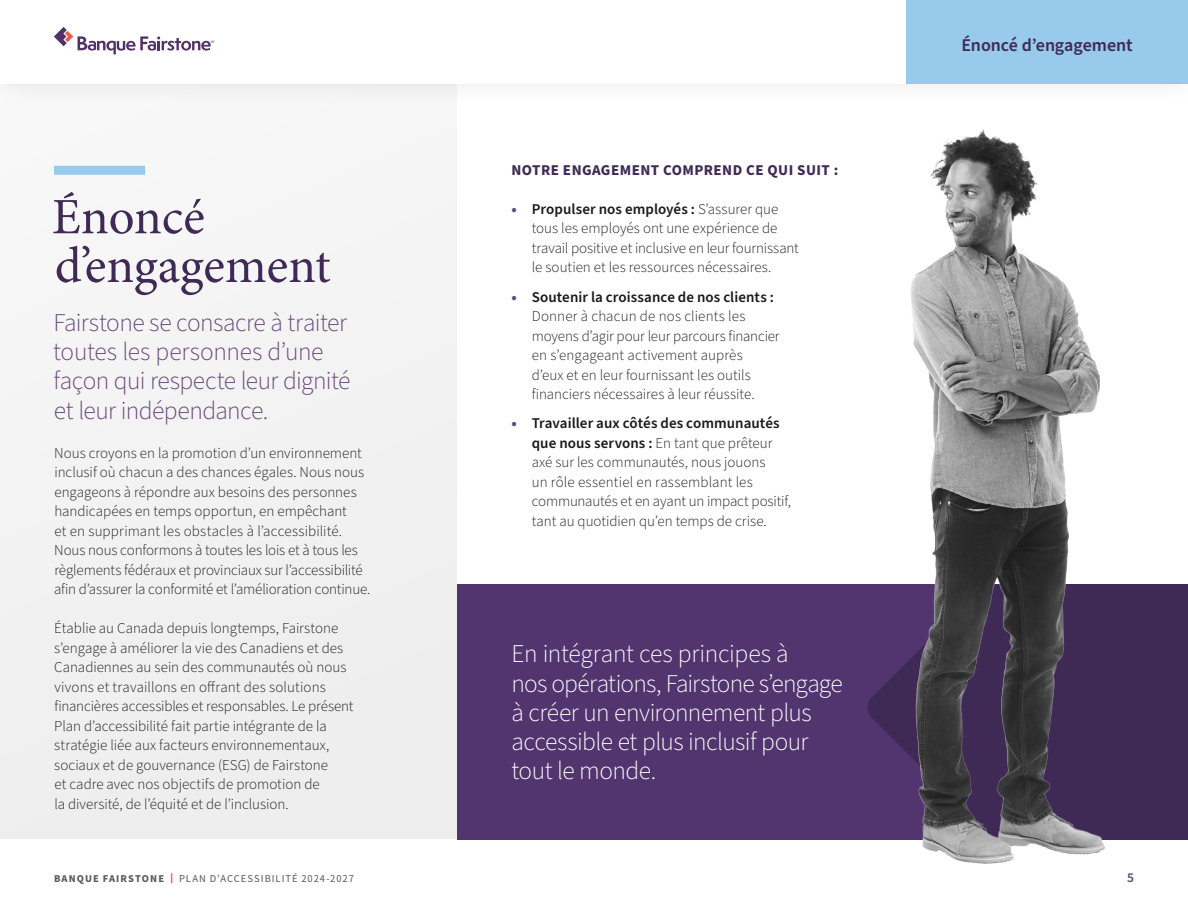
<style>
.page{position:relative;width:1188px;height:918px;background:#fff}
.page>*{position:absolute;margin:0;border:0;box-sizing:border-box;transform-origin:0 0}
.Titre_2{font:51px/48.8px "Minion Pro";letter-spacing:-.005em;color:#3f2a56}
.Texte_intro{font:300 25.5px/29.2px "Source Sans Pro";letter-spacing:-.02em;color:#fff}
.Texte_intro-2{font:300 25.5px/29.2px "Source Sans Pro";letter-spacing:-.02em;color:#654675}
.t1{font:600 18px "Source Sans Pro";letter-spacing:-.005em;color:#3f2a56}
.Texte_courrant{font:300 15px/19.5px "Source Sans Pro";color:#1a1a1a}
.Sous-titre_1{font:700 15px "Source Sans Pro";letter-spacing:.03em;color:#3f2a56}
.t2{font:600 13.5px "Source Sans Pro";color:#654675}
.t3{font:10.5px "Source Sans Pro";letter-spacing:.095em;color:#58595b}
.t4{font:700 10.5px "Source Sans Pro";letter-spacing:.1em;color:#58595b}
.s1{font-weight:900;color:#63497c}
.s2{font-weight:600}
</style>
<div class="page">
<div style="left:457px;top:584px;width:731px;height:255px;background:#52356e"></div>
<div style="left:1148px;top:584px;width:40px;height:255px;background:#3f2a56"></div>
<div style="left:0;top:83px;width:457px;height:756px;background:#eeeeef"></div>
<div style="left:54px;top:166px;width:91px;height:9px;background:#97caeb"></div>
<img style="left:852px;top:129px;width:296px;height:735px">
<div style="left:0;top:0;width:1188px;height:107px;background:#f8f8f8"></div>
<div style="left:0;top:0;width:1188px;height:83px;background:#fff"></div>
<svg style="left:54px;top:27px;width:160px;height:27px"></svg>
<div style="left:906px;top:0;width:282px;height:83px;background:#97caeb"></div>
<p class="Titre_2" style="left:52px;top:193px;width:280px">Énoncé d’engagement</p>
<p class="Texte_intro-2" style="left:53px;top:308px;width:299px">Fairstone se consacre à traiter toutes les personnes d’une façon qui respecte leur dignité et leur indépendance.</p>
<p class="Texte_courrant" style="left:54px;top:443px;width:318px">Nous croyons en la promotion d’un environnement inclusif où chacun a des chances égales. Nous nous engageons à répondre aux besoins des personnes handicapées en temps opportun, en empêchant<br>et en supprimant les obstacles à l’accessibilité.<br>Nous nous conformons à toutes les lois et à tous les règlements fédéraux et provinciaux sur l’accessibilité afin d’assurer la conformité et l’amélioration continue.</p>
<p class="Texte_courrant" style="left:54px;top:619px;width:301px">Établie au Canada depuis longtemps, Fairstone s’engage à améliorer la vie des Canadiens et des Canadiennes au sein des communautés où nous vivons et travaillons en offrant des solutions financières accessibles et responsables. Le présent Plan d’accessibilité fait partie intégrante de la stratégie liée aux facteurs environnementaux, sociaux et de gouvernance (ESG) de Fairstone<br>et cadre avec nos objectifs de promotion de<br>la diversité, de l’équité et de l’inclusion.</p>
<p class="Sous-titre_1" style="left:512px;top:160px;width:328px">NOTRE ENGAGEMENT COMPREND CE QUI SUIT :</p>
<p class="Texte_courrant" style="left:532px;top:200px;width:269px;text-indent:-20px"><span class="s1">•</span> <span class="s2">Propulser nos employés :</span> S’assurer que tous les employés ont une expérience de travail positive et inclusive en leur fournissant le soutien et les ressources nécessaires.</p>
<p class="Texte_courrant" style="left:532px;top:287px;width:249px;text-indent:-20px"><span class="s1">•</span> <span class="s2">Soutenir la croissance de nos clients :<br></span>Donner à chacun de nos clients les moyens d’agir pour leur parcours financier en s’engageant activement auprès<br>d’eux et en leur fournissant les outils financiers nécessaires à leur réussite.</p>
<p class="Texte_courrant" style="left:532px;top:414px;width:261px;text-indent:-20px"><span class="s1">•</span> <span class="s2">Travailler aux côtés des communautés que nous servons :</span> En tant que prêteur axé sur les communautés, nous jouons<br>un rôle essentiel en rassemblant les communautés et en ayant un impact positif, tant au quotidien qu’en temps de crise.</p>
<p class="Texte_intro" style="left:512px;top:640px;width:333px">En intégrant ces principes à<br>nos opérations, Fairstone s’engage à créer un environnement plus accessible et plus inclusif pour tout le monde.</p>
<p class="t1" style="left:961px;top:33px;width:173px">Énoncé d’engagement</p>
<p class="t4" style="left:54px;top:871px;width:112px">BANQUE FAIRSTONE</p>
<p class="t3" style="left:179px;top:871px;width:176px">PLAN D’ACCESSIBILITÉ 2024-2027</p>
<p class="t2" style="left:1127px;top:868px;width:8px">5</p>
</div>
